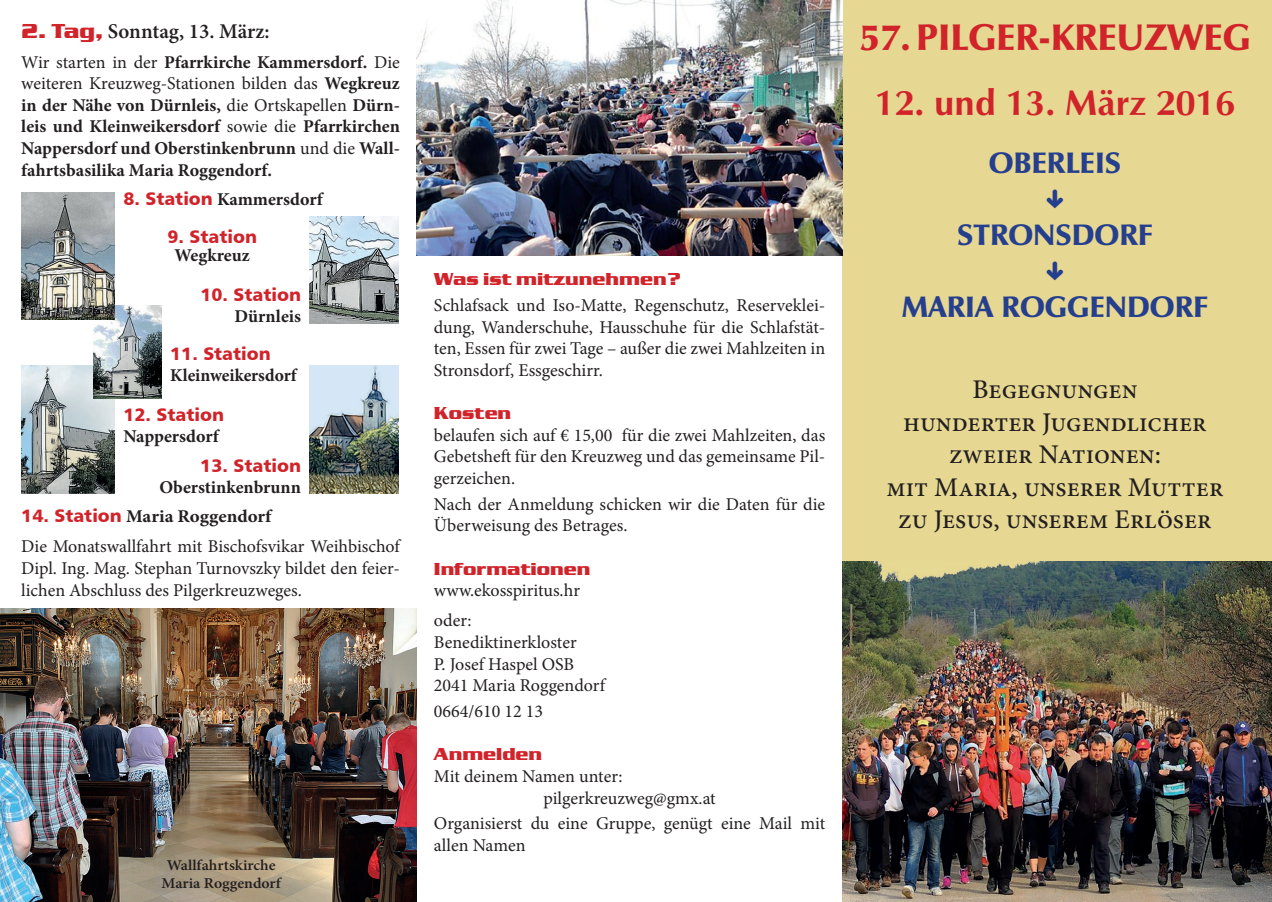
<style>
.page{position:relative;width:1272px;height:902px;background:#fff}
.page>*{position:absolute;margin:0;border:0;box-sizing:border-box;transform-origin:0 0}
.t1{font:900 37.5px "Zapf Humanist 601 BT";color:#d1232a}
.t2{font:700 36px "Zapf Humanist 601 BT";color:#d1232a}
.t3{font:900 30px "Zapf Humanist 601 BT";color:#253f8e}
.t4{font:500 27px/32.4px "Minion Pro";color:#231f20;text-align:center}
.t5{font:600 21px "Minion Pro";color:#231f20}
.t6{font:18px/21.6px "Minion Pro";color:#231f20}
.t7{font:700 18px/21.6px "Minion Pro";color:#231f20;text-align:justify}
.t8{font:18px "Humanist 777 BT Black B";color:#d1232a}
.t9{font:700 18px "Serpentine D";color:#d1232a}
.t10{font:700 18px "Minion Pro";color:#231f20;scale:1.05 1}
.t11{font:600 15px/18px "Minion Pro";color:#231f20;text-align:center;scale:1.05 1}
.s1{font-family:"Serpentine D";font-weight:700;color:#d1232a}
.s2{font-weight:400}
.s3{font-family:"Humanist 777 BT Black B";font-weight:400;color:#d1232a}
</style>
<div class="page">
<div style="left:842px;top:0;width:429px;height:561px;background:#e6d892"></div>
<img style="left:842px;top:561px;width:429px;height:340px">
<img style="left:0;top:608px;width:417px;height:293px">
<img style="left:417px;top:0;width:425px;height:255px">
<img style="left:310px;top:217px;width:89px;height:106px">
<img style="left:309px;top:366px;width:90px;height:127px">
<img style="left:21px;top:366px;width:94px;height:127px">
<img style="left:94px;top:305px;width:68px;height:94px">
<img style="left:21px;top:192px;width:94px;height:127px">
<p class="t5" style="left:21px;top:16px;width:250px"><span class="s1">2. Tag,</span> Sonntag, 13. März:</p>
<p class="t7" style="left:21px;top:51px;width:380px"><span class="s2">Wir starten in der</span> Pfarrkirche Kammersdorf. <span class="s2">Die weiteren Kreuzweg-Stationen bilden das</span> Wegkreuz in der Nähe von Dürnleis, <span class="s2">die Ortskapellen</span> Dürn&shy;leis und Kleinweikersdorf <span class="s2">sowie die</span> Pfarrkirchen Nappersdorf und Oberstinkenbrunn <span class="s2">und die</span> Wall&shy;fahrtsbasilika Maria Roggendorf.</p>
<p class="t7" style="left:123px;top:188px;width:201px"><span class="s3">8. Station</span> Kammersdorf</p>
<p class="t8" style="left:167px;top:225px;width:91px">9. Station</p>
<p class="t7" style="left:174px;top:244px;width:77px">Wegkreuz</p>
<p class="t8" style="left:200px;top:283px;width:102px">10. Station</p>
<p class="t7" style="left:234px;top:305px;width:68px">Dürnleis</p>
<p class="t8" style="left:170px;top:342px;width:102px">11. Station</p>
<p class="t7" style="left:170px;top:364px;width:128px">Kleinweikersdorf</p>
<p class="t8" style="left:123px;top:403px;width:102px">12. Station</p>
<p class="t7" style="left:123px;top:425px;width:97px">Nappersdorf</p>
<p class="t8" style="left:200px;top:453px;width:102px">13. Station</p>
<p class="t7" style="left:159px;top:476px;width:143px">Oberstinkenbrunn</p>
<p class="t10" style="left:21px;top:503px;width:240px"><span class="s3">14. Station</span> Maria Roggendorf</p>
<p class="t6" style="left:21px;top:536px;width:380px;text-align:justify">Die Monatswallfahrt mit Bischofsvikar Weihbischof Dipl. Ing. Mag. Stephan Turnovszky bildet den feier&shy;lichen Abschluss des Pilgerkreuzweges.</p>
<p class="t11" style="left:162px;top:856px;width:115px">Wallfahrtskirche<br>Maria Roggendorf</p>
<p class="t9" style="left:434px;top:269px;width:249px">Was ist mitzunehmen?</p>
<p class="t6" style="left:434px;top:294px;width:393px;text-align:justify">Schlafsack und Iso-Matte, Regenschutz, Reserveklei&shy;dung, Wanderschuhe, Hausschuhe für die Schlafstät&shy;ten, Essen für zwei Tage – außer die zwei Mahlzeiten in Stronsdorf, Essgeschirr.</p>
<p class="t9" style="left:434px;top:403px;width:79px">Kosten</p>
<p class="t6" style="left:434px;top:424px;width:393px;text-align:justify">belaufen sich auf € 15,00 für die zwei Mahlzeiten, das Gebetsheft für den Kreuzweg und das gemeinsame Pil&shy;gerzeichen.</p>
<p class="t6" style="left:434px;top:493px;width:393px">Nach der Anmeldung schicken wir die Daten für die<br>Überweisung des Betrages.</p>
<p class="t9" style="left:434px;top:559px;width:158px">Informationen</p>
<p class="t6" style="left:434px;top:575px;width:148px;line-height:30.2px">www.ekosspiritus.hr oder:</p>
<p class="t6" style="left:434px;top:631px;width:172px">Benediktinerkloster<br>P. Josef Haspel OSB<br>2041 Maria Roggendorf</p>
<p class="t6" style="left:434px;top:700px;width:111px">0664/610 12 13</p>
<p class="t9" style="left:434px;top:744px;width:110px">Anmelden</p>
<p class="t6" style="left:543px;top:765px;width:174px;text-indent:-110px">Mit deinem Namen unter: pilgerkreuzweg@gmx.at</p>
<p class="t6" style="left:434px;top:812px;width:393px">Organisierst du eine Gruppe, genügt eine Mail mit allen Namen</p>
<h1 class="t1" style="left:859px;top:14px;width:393px">57. PILGER-KREUZWEG</h1>
<h2 class="t2" style="left:874px;top:80px;width:361px">12. und 13. März 2016</h2>
<h3 class="t3" style="left:988px;top:144px;width:134px">OBERLEIS</h3>
<h3 class="t3" style="left:957px;top:216px;width:197px">STRONSDORF</h3>
<h3 class="t3" style="left:901px;top:288px;width:308px">MARIA ROGGENDORF</h3>
<h3 class="t4" style="left:886px;top:373px;width:339px">Begegnungen<br>hunderter Jugendlicher zweier Nationen:<br>mit Maria, unserer Mutter zu Jesus, unserem Erlöser</h3>
</div>
